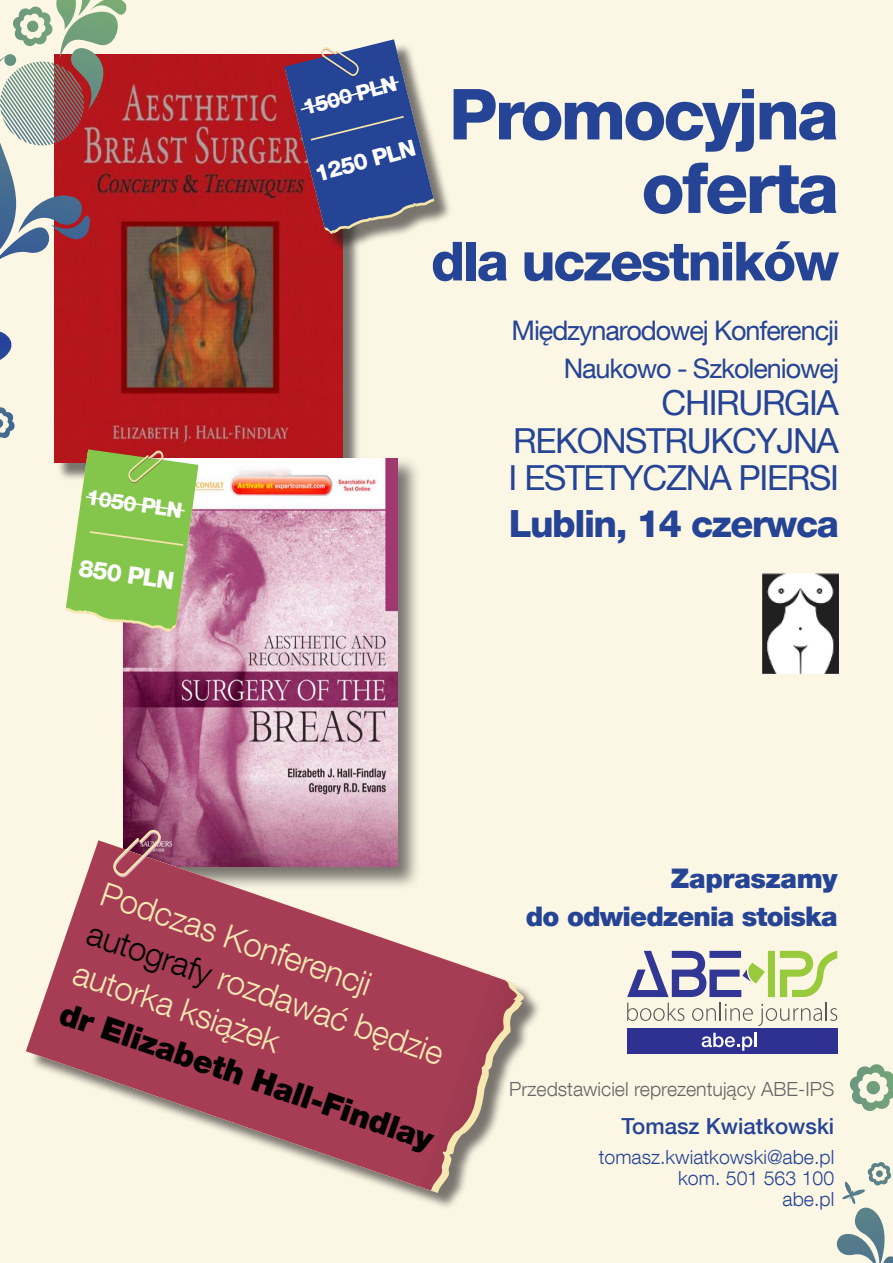
<style>
.page{position:relative;width:893px;height:1263px;background:#fcf7e5}
.page>*{position:absolute;margin:0;border:0;box-sizing:border-box;transform-origin:0 0}
.t1{font:800 70.5px/73.5px "Helvetica Neue LT Com";letter-spacing:-.04em;color:#254495;text-align:right}
.t2{font:800 54px "Helvetica Neue LT Com";letter-spacing:-.04em;color:#254495}
.t3{font:800 37.5px "Helvetica Neue LT Com";letter-spacing:-.04em;color:#254495}
.t4{font:34.5px/37.5px "Helvetica Neue LT Com";letter-spacing:-.04em;color:#254495;text-align:right}
.t5{font:300 33px "Helvetica Neue LT Com";color:#f7e8b2}
.t6{font:900 31.5px "Helvetica Neue LT Com";color:#000}
.t7{font:27px "Helvetica Neue LT Com";letter-spacing:-.04em;color:#254495}
.t8{font:900 27px/37.5px "Helvetica Neue LT Com";letter-spacing:-.03em;color:#254495;text-align:right}
.t9{font:800 24px "Helvetica Neue LT Com";color:#fff}
.t10{font:800 22.5px "Helvetica Neue LT Com";color:#fff}
.t11{font:500 22.2px "Helvetica Neue LT Com";color:#254495}
.t12{font:800 21px "Helvetica Neue LT Com";color:#fff}
.t13{font:300 19.5px "Helvetica Neue LT Com";color:#254495}
.t14{font:300 19.5px "Helvetica Neue LT Com";color:#666}
.s1{color:#000}
</style>
<div class="page">
<div style="left:57px;top:57px;width:304px;height:425px;background:#231f20;opacity:.6"></div>
<img style="left:54px;top:55px;width:289px;height:408px">
<div style="left:287px;top:42px;width:165px;height:210px;background:#231f20;opacity:.6"></div>
<svg style="left:284px;top:39px;width:150px;height:196px;background:#5f5e8d"></svg>
<div style="left:121px;top:455px;width:301px;height:436px;background:#231f20;opacity:.6"></div>
<img style="left:124px;top:458px;width:274px;height:382px">
<svg style="left:65px;top:449px;width:133px;height:184px;background:#9cbf66"></svg>
<img style="left:763px;top:573px;width:76px;height:100px">
<div style="left:627px;top:1028px;width:210px;height:26px;background:#2e3092"></div>
<svg style="left:702px;top:1033px;width:50px;height:18px"></svg>
<hr style="left:754px;top:1033px;width:3px;height:14px;background:#fff">
<svg style="left:627px;top:951px;width:210px;height:75px"></svg>
<svg style="left:26px;top:840px;width:495px;height:351px"></svg>
<svg style="left:109px;top:828px;width:53px;height:49px;background:#a86270"></svg>
<svg style="left:0;top:407px;width:15px;height:31px"></svg>
<svg style="left:0;top:0;width:126px;height:259px"></svg>
<svg style="left:0;top:332px;width:11px;height:28px"></svg>
<svg style="left:849px;top:1064px;width:44px;height:47px"></svg>
<svg style="left:837px;top:1162px;width:56px;height:101px"></svg>
<p class="t12" style="left:88px;top:485px;width:98px;rotate:8deg">1050 PLN</p>
<p class="t9" style="left:81px;top:553px;width:98px;rotate:8deg">850 PLN</p>
<p class="t12" style="left:300px;top:96px;width:98px;rotate:-15deg">1500 PLN</p>
<p class="t10" style="left:312px;top:161px;width:105px;rotate:-15deg">1250 PLN</p>
<p class="t1" style="left:449px;top:77px;width:391px">Promocyjna oferta</p>
<p class="t2" style="left:431px;top:229px;width:409px">dla uczestników</p>
<p class="t7" style="left:512px;top:314px;width:329px">Międzynarodowej Konferencji</p>
<p class="t7" style="left:564px;top:352px;width:277px">Naukowo - Szkoleniowej</p>
<p class="t4" style="left:513px;top:384px;width:327px">CHIRURGIA<br>REKONSTRUKCYJNA</p>
<p class="t4" style="left:509px;top:459px;width:332px">I ESTETYCZNA PIERSI</p>
<p class="t3" style="left:509px;top:501px;width:332px">Lublin, 14 czerwca</p>
<p class="t5" style="left:109px;top:873px;width:285px;rotate:19deg">Podczas Konferencji</p>
<p class="t5" style="left:95px;top:913px;width:376px;rotate:19deg"><span class="s1">autografy</span> rozdawać będzie</p>
<p class="t5" style="left:81px;top:953px;width:218px;rotate:19deg">autorka książek</p>
<p class="t6" style="left:67px;top:994px;width:395px;rotate:19deg">dr Elizabeth Hall-Findlay</p>
<p class="t8" style="left:526px;top:859px;width:313px">Zapraszamy<br>do odwiedzenia stoiska</p>
<p class="t14" style="left:509px;top:1077px;width:327px">Przedstawiciel reprezentujący ABE-IPS</p>
<p class="t11" style="left:622px;top:1113px;width:214px">Tomasz Kwiatkowski</p>
<p class="t13" style="left:599px;top:1145px;width:237px">tomasz.kwiatkowski@abe.pl</p>
<p class="t13" style="left:678px;top:1166px;width:158px">kom. 501 563 100</p>
<p class="t13" style="left:783px;top:1187px;width:53px">abe.pl</p>
</div>
